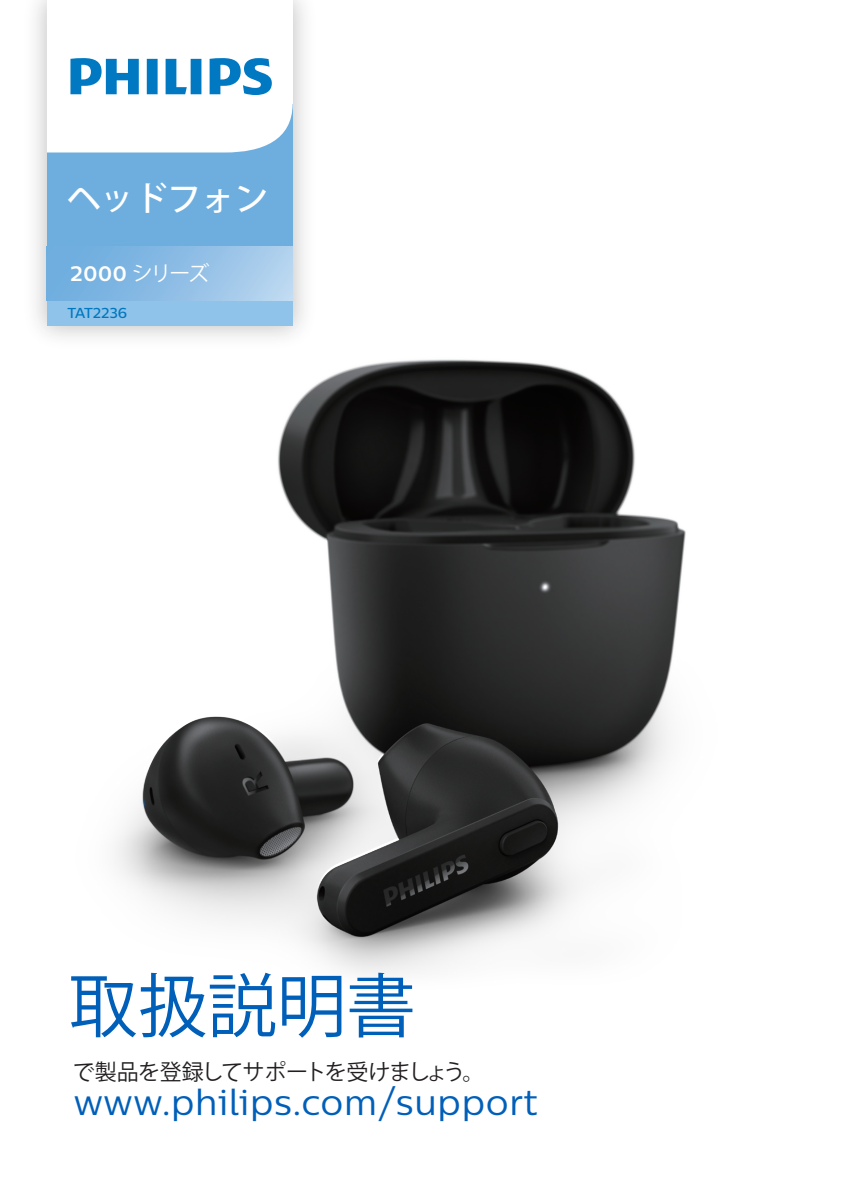
<style>
.page{position:relative;width:842px;height:1191px;background:#fff}
.page>*{position:absolute;margin:0;border:0;box-sizing:border-box;transform-origin:0 0}
.t1{font:69.4px "Koz Go Pr 6 N";color:#005fb9}
.t2{font:36px "Centrale Sans";color:#005fb9}
.t3{font:500 33.8px "Koz Go Pr 6 N";letter-spacing:-.01em;color:#fff}
.t4{font:22px "Koz Go Pr 6 N";letter-spacing:-.03em;color:#231f20}
.t5{font:700 21px "Centrale Sans";color:#fff}
.t6{font:500 14.4px "Centrale Sans";color:#0077bf}
.s1{font-family:"Koz Go Pr 6 N";font-weight:400}
</style>
<div class="page">
<img style="left:115px;top:359px;width:571px;height:615px">
<img style="left:36px;top:0;width:268px;height:337px">
<div style="left:47px;top:300px;width:246px;height:26px;background:#8fc3e9"></div>
<div style="left:47px;top:104px;width:246px;height:142px;background:#6eaedf"></div>
<svg style="left:47px;top:1px;width:246px;height:151px"></svg>
<div style="left:47px;top:246px;width:246px;height:54px;background:linear-gradient(to right,#67a9dd,#b4d2ee)"></div>
<p class="t3" style="left:67px;top:179px;width:203px">ヘッドフォン</p>
<p class="t5" style="left:70px;top:260px;width:141px">2000 <span class="s1">シリーズ</span></p>
<p class="t6" style="left:67px;top:304px;width:61px">TAT2236</p>
<h1 class="t1" style="left:69px;top:966px;width:348px">取扱説明書</h1>
<p class="t4" style="left:73px;top:1059px;width:413px">で製品を登録してサポートを受けましょう。</p>
<p class="t2" style="left:73px;top:1080px;width:466px">www.philips.com/support</p>
</div>
